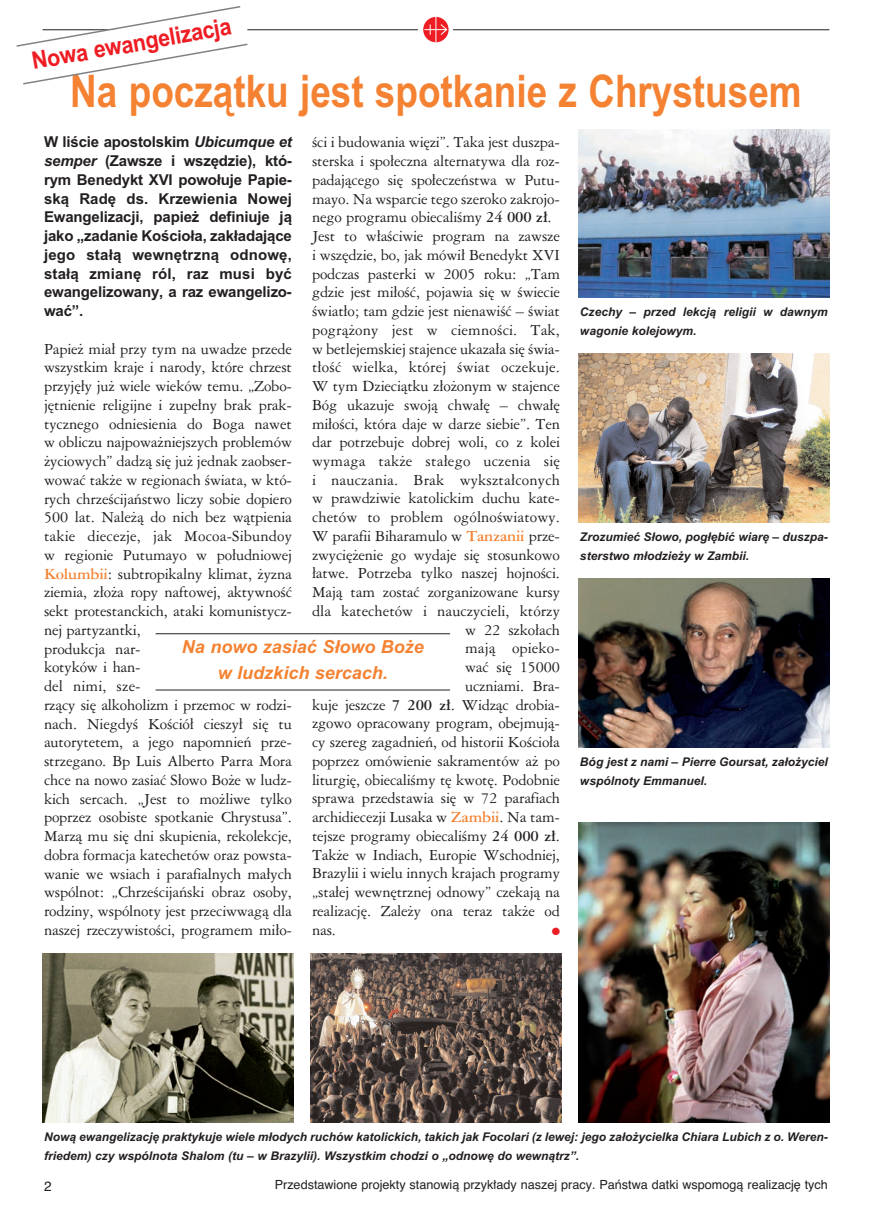
<style>
.page{position:relative;width:872px;height:1212px;background:#fff}
.page>*{position:absolute;margin:0;border:0;box-sizing:border-box;transform-origin:0 0}
.t1{font:700 45px "Arial Narrow";color:#f48232}
.t2{font:24px "Arial Bold MT OTF";color:#ee1d23;scale:.9 1}
.t3{font:italic 700 18px/25.5px "Arial";color:#f48232;text-align:center}
.t4{font:16.5px/18.8px "Ameri Garmnd EU";letter-spacing:-.01em;color:#231f20}
.t5{font:16.5px "Ameri Garmnd EU";letter-spacing:.01em;color:#231f20}
.t6{font:15px/18.8px "Arial Bold MT OTF";letter-spacing:-.01em;color:#231f20;text-align:justify}
.t7{font:13.5px "Helvetica";color:#231f20}
.t8{font:italic 700 12px/18.8px "Arial";color:#231f20}
.t9{font:12px "Helvetica Roman PL";color:#231f20}
.t10{font:10.5px "Zapf Dingbats ITC";color:#ee1d23}
.s1{font-weight:700}
.s2{font-weight:700;color:#f48232}
.s3{font-family:"Arial";font-weight:700;font-style:italic}
</style>
<div class="page">
<hr style="left:43px;top:29px;width:786px;height:1px;background:#231f20">
<div style="left:419px;top:17px;width:34px;height:25px;background:#fff"></div>
<svg style="left:423px;top:17px;width:25px;height:25px"></svg>
<svg style="left:16px;top:6px;width:234px;height:79px"></svg>
<hr style="left:156px;top:633px;width:294px;height:1px;background:#231f20">
<hr style="left:156px;top:690px;width:294px;height:1px;background:#231f20">
<img style="left:43px;top:954px;width:250px;height:168px">
<img style="left:579px;top:579px;width:250px;height:168px">
<img style="left:578px;top:129px;width:251px;height:168px">
<img style="left:578px;top:354px;width:251px;height:168px">
<img style="left:578px;top:822px;width:251px;height:300px">
<img style="left:310px;top:954px;width:251px;height:168px">
<p class="t2" style="left:30px;top:47px;width:226px;rotate:-10deg">Nowa ewangelizacja</p>
<p class="t1" style="left:70px;top:65px;width:733px">Na początku jest spotkanie z Chrystusem</p>
<p class="t4" style="left:312px;top:133px;width:249px">ści i budowania więzi”. Taka jest duszpa-</p>
<p class="t4" style="left:312px;top:151px;width:249px">sterska i społeczna alternatywa dla roz-</p>
<p class="t4" style="left:312px;top:170px;width:249px">padającego się społeczeństwa w Putu-</p>
<p class="t4" style="left:312px;top:189px;width:249px">mayo. Na wsparcie tego szeroko zakrojo-</p>
<p class="t4" style="left:312px;top:208px;width:241px">nego programu obiecaliśmy <span class="s1">24 000 zł</span>.</p>
<p class="t4" style="left:312px;top:226px;width:249px">Jest to właściwie program na zawsze</p>
<p class="t4" style="left:312px;top:245px;width:249px">i wszędzie, bo, jak mówił Benedykt XVI</p>
<p class="t4" style="left:312px;top:264px;width:249px">podczas pasterki w 2005 roku: „Tam</p>
<p class="t4" style="left:312px;top:283px;width:249px">gdzie jest miłość, pojawia się w świecie</p>
<p class="t4" style="left:312px;top:301px;width:249px">światło; tam gdzie jest nienawiść – świat</p>
<p class="t5" style="left:312px;top:320px;width:249px">pogrążony jest w ciemności. Tak,</p>
<p class="t4" style="left:312px;top:339px;width:249px">w betlejemskiej stajence ukazała się świa-</p>
<p class="t5" style="left:312px;top:358px;width:249px">tłość wielka, której świat oczekuje.</p>
<p class="t4" style="left:312px;top:376px;width:249px">W tym Dzieciątku złożonym w stajence</p>
<p class="t4" style="left:312px;top:395px;width:249px">Bóg ukazuje swoją chwałę – chwałę</p>
<p class="t4" style="left:312px;top:414px;width:249px">miłości, która daje w darze siebie”. Ten</p>
<p class="t4" style="left:312px;top:432px;width:249px">dar potrzebuje dobrej woli, co z kolei</p>
<p class="t5" style="left:312px;top:451px;width:249px">wymaga także stałego uczenia się</p>
<p class="t5" style="left:312px;top:470px;width:249px">i nauczania. Brak wykształconych</p>
<p class="t4" style="left:312px;top:489px;width:249px">w prawdziwie katolickim duchu kate-</p>
<p class="t4" style="left:312px;top:507px;width:249px">chetów to problem ogólnoświatowy.</p>
<p class="t4" style="left:312px;top:526px;width:249px">W parafii Biharamulo w <span class="s2">Tanzanii</span> prze-</p>
<p class="t4" style="left:312px;top:545px;width:249px">zwyciężenie go wydaje się stosunkowo</p>
<p class="t4" style="left:312px;top:564px;width:249px">łatwe. Potrzeba tylko naszej hojności.</p>
<p class="t4" style="left:312px;top:582px;width:249px">Mają tam zostać zorganizowane kursy</p>
<p class="t4" style="left:312px;top:601px;width:249px">dla katechetów i nauczycieli, którzy</p>
<p class="t4" style="left:465px;top:620px;width:96px">w 22 szkołach</p>
<p class="t5" style="left:465px;top:639px;width:96px">mają opieko-</p>
<p class="t4" style="left:465px;top:657px;width:96px">wać się 15000</p>
<p class="t4" style="left:465px;top:676px;width:96px">uczniami. Bra-</p>
<p class="t4" style="left:312px;top:695px;width:249px">kuje jeszcze <span class="s1">7 200 zł</span>. Widząc drobia-</p>
<p class="t4" style="left:312px;top:714px;width:249px">zgowo opracowany program, obejmują-</p>
<p class="t4" style="left:312px;top:732px;width:249px">cy szereg zagadnień, od historii Kościoła</p>
<p class="t4" style="left:312px;top:751px;width:249px">poprzez omówienie sakramentów aż po</p>
<p class="t4" style="left:312px;top:770px;width:249px">liturgię, obiecaliśmy tę kwotę. Podobnie</p>
<p class="t4" style="left:312px;top:789px;width:249px">sprawa przedstawia się w 72 parafiach</p>
<p class="t4" style="left:312px;top:807px;width:249px">archidiecezji Lusaka w <span class="s2">Zambii</span>. Na tam-</p>
<p class="t4" style="left:312px;top:826px;width:249px">tejsze programy obiecaliśmy <span class="s1">24 000 zł</span>.</p>
<p class="t4" style="left:312px;top:845px;width:249px">Także w Indiach, Europie Wschodniej,</p>
<p class="t4" style="left:312px;top:864px;width:249px">Brazylii i wielu innych krajach programy</p>
<p class="t4" style="left:312px;top:882px;width:249px">„stałej wewnętrznej odnowy” czekają na</p>
<p class="t4" style="left:312px;top:901px;width:249px">realizację. Zależy ona teraz także od</p>
<p class="t4" style="left:312px;top:920px;width:26px">nas.</p>
<p class="t10" style="left:551px;top:925px;width:10px">●</p>
<p class="t6" style="left:44px;top:133px;width:249px">W liście apostolskim <span class="s3">Ubicumque et semper</span> (Zawsze i wszędzie), któ&shy;rym Benedykt XVI powołuje Papie&shy;ską Radę ds. Krzewienia Nowej Ewangelizacji, papież definiuje ją jako „zadanie Kościoła, zakładające jego stałą wewnętrzną odnowę, stałą zmianę ról, raz musi być ewangelizowany, a raz ewangelizo&shy;wać”.</p>
<p class="t4" style="left:44px;top:339px;width:249px">Papież miał przy tym na uwadze przede wszystkim kraje i narody, które chrzest przyjęły już wiele wieków temu. „Zobo&shy;jętnienie religijne i zupełny brak prak&shy;tycznego odniesienia do Boga nawet w obliczu najpoważniejszych problemów życiowych” dadzą się już jednak zaobser&shy;wować także w regionach świata, w któ&shy;rych chrześcijaństwo liczy sobie dopiero 500 lat. Należą do nich bez wątpienia takie diecezje, jak Mocoa-Sibundoy w regionie Putumayo w południowej <span class="s2">Kolumbii</span>: subtropikalny klimat, żyzna ziemia, złoża ropy naftowej, aktywność sekt protestanckich, ataki komunistycz&shy;nej partyzantki,<br>produkcja nar-<br>kotyków i han-<br>del nimi, sze-<br>rzący się alkoholizm i przemoc w rodzi&shy;nach. Niegdyś Kościół cieszył się tu autorytetem, a jego napomnień prze&shy;strzegano. Bp Luis Alberto Parra Mora chce na nowo zasiać Słowo Boże w ludz&shy;kich sercach. „Jest to możliwe tylko poprzez osobiste spotkanie Chrystusa”.<br>Marzą mu się dni skupienia, rekolekcje, dobra formacja katechetów oraz powsta&shy;wanie we wsiach i parafialnych małych wspólnot: „Chrześcijański obraz osoby, rodziny, wspólnoty jest przeciwwagą dla naszej rzeczywistości, programem miło-</p>
<p class="t3" style="left:182px;top:634px;width:244px">Na nowo zasiać Słowo Boże w ludzkich sercach.</p>
<p class="t8" style="left:580px;top:303px;width:249px">Czechy – przed lekcją religii w dawnym wagonie kolejowym.</p>
<p class="t8" style="left:580px;top:528px;width:249px">Zrozumieć Słowo, pogłębić wiarę – duszpa&shy;sterstwo młodzieży w Zambii.</p>
<p class="t8" style="left:580px;top:753px;width:249px">Bóg jest z nami – Pierre Goursat, założyciel wspólnoty Emmanuel.</p>
<p class="t8" style="left:44px;top:1128px;width:785px">Nową ewangelizację praktykuje wiele młodych ruchów katolickich, takich jak Focolari (z lewej: jego założycielka Chiara Lubich z o. Weren&shy;friedem) czy wspólnota Shalom (tu – w Brazylii). Wszystkim chodzi o „odnowę do wewnątrz”.</p>
<p class="t7" style="left:44px;top:1179px;width:9px">2</p>
<p class="t9" style="left:275px;top:1178px;width:555px">Przedstawione projekty stanowià przyk∏ady naszej pracy. Paƒstwa datki wspomogà realizacj´ tych</p>
</div>
